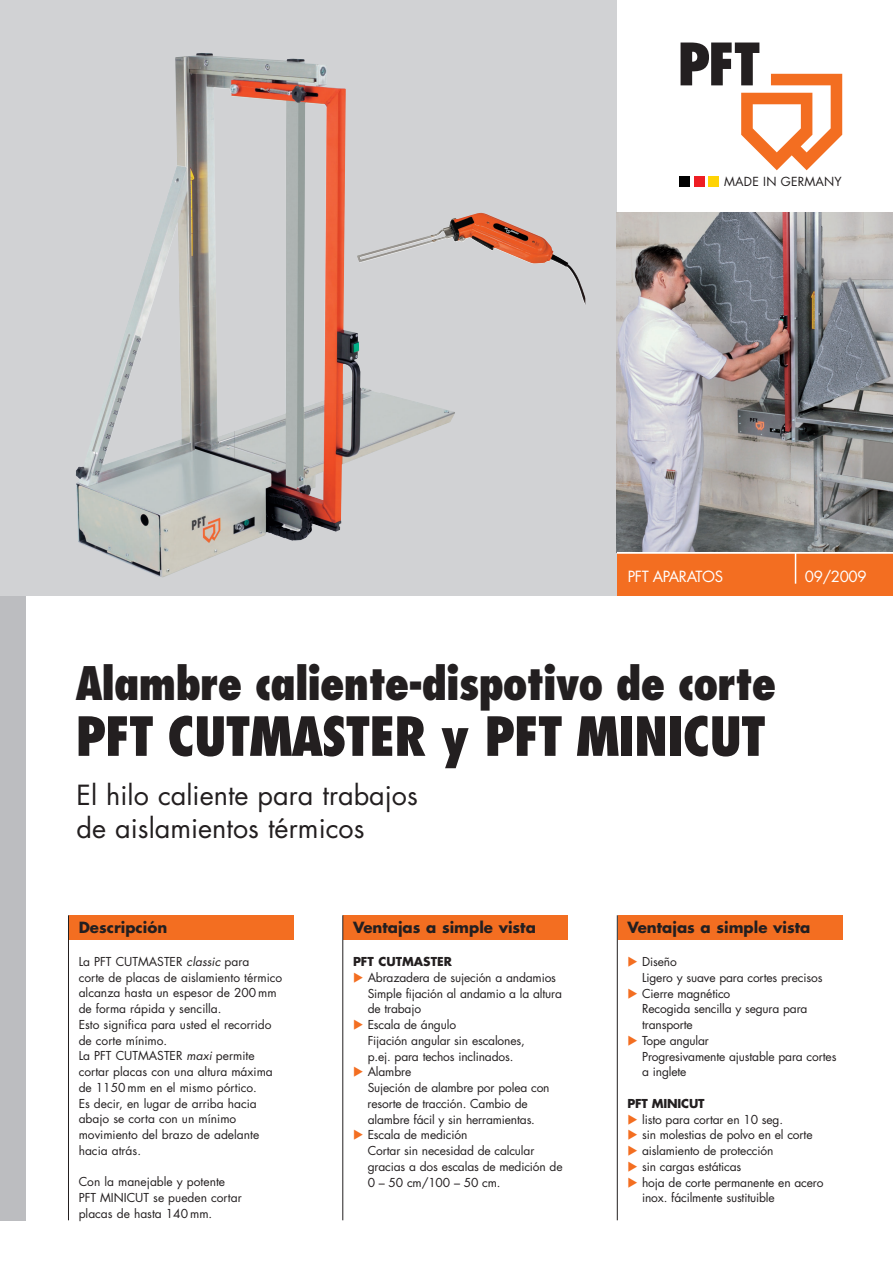
<style>
.page{position:relative;width:893px;height:1263px;background:#fff}
.page>*{position:absolute;margin:0;border:0;box-sizing:border-box;transform-origin:0 0}
.t1{font:800 condensed 52.5px "Futura";letter-spacing:-.025em;color:#231f20}
.t2{font:800 condensed 45px "Futura";letter-spacing:-.025em;color:#231f20}
.t3{font:27px/33px "Futura";color:#231f20}
.t4{font:700 15px "Futura";color:#231f20}
.t5{font:15px "Futura";letter-spacing:-.025em;color:#fff}
.t6{font:12.15px "Futura";letter-spacing:.01em;color:#231f20}
.t7{font:12px/15.8px "Futura";letter-spacing:-.01em;color:#231f20}
.t8{font:700 12px "Futura";color:#231f20}
.s1{font-style:italic}
</style>
<div class="page">
<div style="left:0;top:595px;width:26px;height:625px;background:#bcbdc0"></div>
<div style="left:617px;top:553px;width:178px;height:42px;background:#f36e21"></div>
<div style="left:795px;top:553px;width:97px;height:42px;background:#f36e21"></div>
<hr style="left:794px;top:553px;width:2px;height:31px;background:#fff">
<svg style="left:680px;top:43px;width:162px;height:127px"></svg>
<div style="left:679px;top:177px;width:11px;height:10px;background:#010101"></div>
<div style="left:694px;top:177px;width:10px;height:10px;background:#ee1d23"></div>
<div style="left:708px;top:177px;width:10px;height:10px;background:#fed304"></div>
<div style="left:0;top:0;width:617px;height:595px;background:#d1d2d4"></div>
<img style="left:76px;top:53px;width:379px;height:524px">
<img style="left:617px;top:213px;width:275px;height:339px">
<hr style="left:617px;top:552px;width:275px;height:2px;background:#fff">
<div style="left:69px;top:915px;width:224px;height:25px;background:#f36e21"></div>
<hr style="left:68px;top:915px;width:1px;height:305px;background:#231f20">
<div style="left:617px;top:915px;width:225px;height:25px;background:#f36e21"></div>
<hr style="left:617px;top:915px;width:1px;height:305px;background:#231f20">
<div style="left:343px;top:915px;width:225px;height:25px;background:#f36e21"></div>
<hr style="left:342px;top:915px;width:1px;height:305px;background:#231f20">
<img style="left:356px;top:213px;width:229px;height:92px">
<p class="t6" style="left:724px;top:176px;width:119px">MADE IN GERMANY</p>
<p class="t5" style="left:627px;top:569px;width:97px">PFT APARATOS</p>
<p class="t5" style="left:805px;top:569px;width:63px">09/2009</p>
<h2 class="t2" style="left:75px;top:664px;width:702px">Alambre caliente-dispotivo de corte</h2>
<h1 class="t1" style="left:75px;top:714px;width:692px">PFT CUTMASTER y PFT MINICUT</h1>
<h3 class="t3" style="left:77px;top:781px;width:343px">El hilo caliente para trabajos de aislamientos térmicos</h3>
<p class="t4" style="left:79px;top:921px;width:90px">Descripción</p>
<p class="t7" style="left:79px;top:955px;width:205px">La PFT CUTMASTER <span class="s1">classic</span> para<br>corte de placas de aislamiento térmico alcanza hasta un espesor de 200 mm de forma rápida y sencilla.<br>Esto significa para usted el recorrido de corte mínimo.<br>La PFT CUTMASTER <span class="s1">maxi</span> permite cortar placas con una altura máxima de 1150 mm en el mismo pórtico.<br>Es decir, en lugar de arriba hacia abajo se corta con un mínimo movimiento del brazo de adelante hacia atrás.</p>
<p class="t7" style="left:79px;top:1175px;width:164px">Con la manejable y potente<br>PFT MINICUT se pueden cortar placas de hasta 140 mm.</p>
<p class="t4" style="left:353px;top:921px;width:184px">Ventajas a simple vista</p>
<p class="t8" style="left:353px;top:956px;width:100px">PFT CUTMASTER</p>
<p class="t7" style="left:367px;top:971px;width:197px">Abrazadera de sujeción a andamios<br>Simple fijación al andamio a la altura de trabajo<br>Escala de ángulo<br>Fijación angular sin escalones,<br>p.ej. para techos inclinados.<br>Alambre<br>Sujeción de alambre por polea con resorte de tracción. Cambio de alambre fácil y sin herramientas.<br>Escala de medición<br>Cortar sin necesidad de calcular gracias a dos escalas de medición de<br>0 – 50 cm/100 – 50 cm.</p>
<p class="t4" style="left:627px;top:921px;width:184px">Ventajas a simple vista</p>
<p class="t7" style="left:642px;top:955px;width:196px">Diseño<br>Ligero y suave para cortes precisos<br>Cierre magnético<br>Recogida sencilla y segura para transporte<br>Tope angular<br>Progresivamente ajustable para cortes a inglete</p>
<p class="t8" style="left:627px;top:1098px;width:79px">PFT MINICUT</p>
<p class="t7" style="left:642px;top:1112px;width:183px">listo para cortar en 10 seg.<br>sin molestias de polvo en el corte aislamiento de protección<br>sin cargas estáticas<br>hoja de corte permanente en acero inox. fácilmente sustituible</p>
</div>
